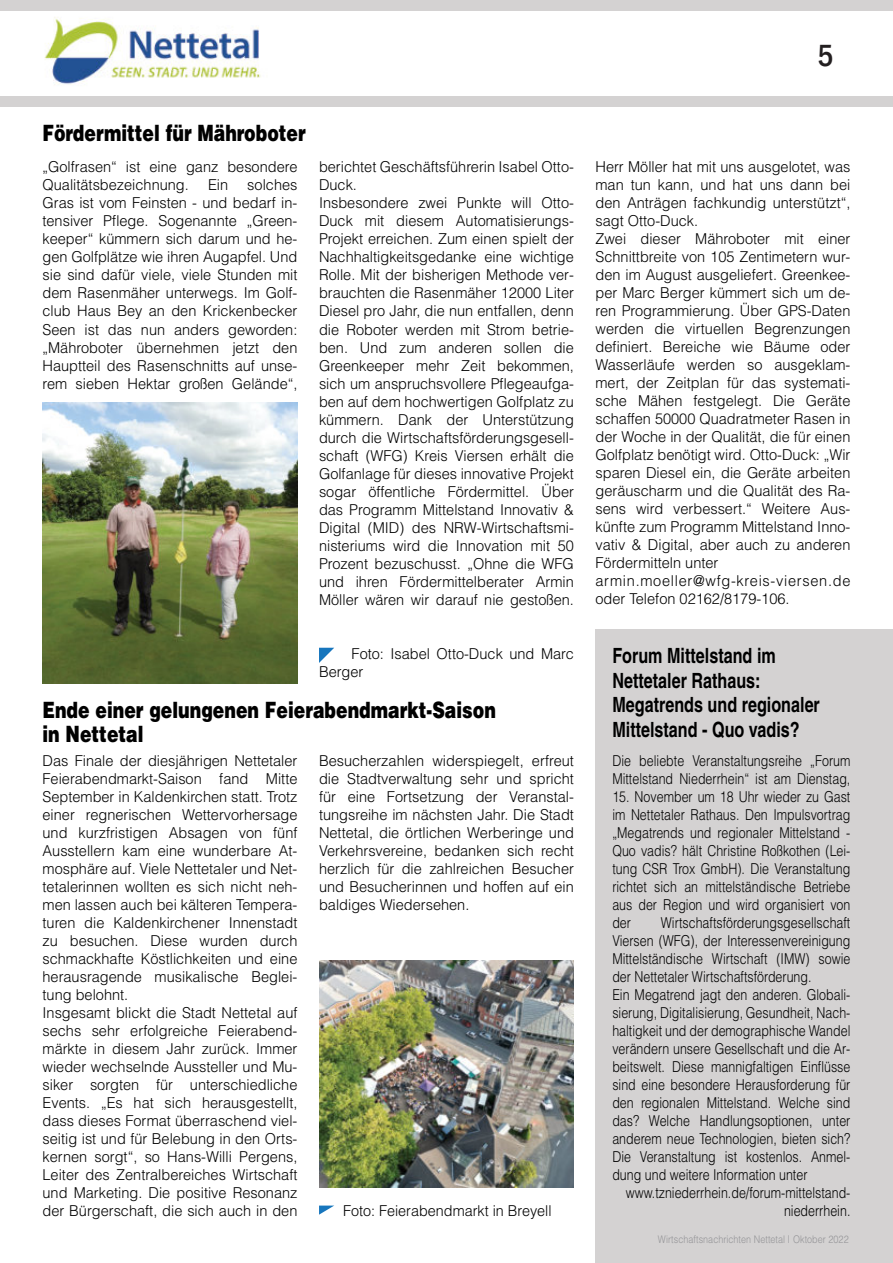
<style>
.page{position:relative;width:893px;height:1263px;background:#fff}
.page>*{position:absolute;margin:0;border:0;box-sizing:border-box;transform-origin:0 0}
.t1{font:500 condensed 31.5px "Franklin Gothic";color:#231f20}
.t2{font:900 22.5px/24px "Helvetica";color:#000;scale:.77 1}
.t3{font:700 21px/24.8px "Helvetica";color:#000;scale:.77 1}
.t4{font:300 15px/18px "Helvetica";color:#000}
.t5{font:300 15px/18px "Helvetica";color:#000;scale:.83 1}
.t6{font:300 15px "Helvetica";color:#000;scale:.96 1}
.t7{font:300 10.5px "Helvetica";letter-spacing:.005em;color:#949497;scale:.86 1}
</style>
<div class="page">
<div style="left:0;top:96px;width:893px;height:11px;background:#d4d2d2"></div>
<img style="left:44px;top:17px;width:217px;height:68px">
<div style="left:0;top:0;width:893px;height:11px;background:#d4d2d2"></div>
<svg style="left:319px;top:648px;width:15px;height:15px"></svg>
<svg style="left:319px;top:1205px;width:15px;height:10px"></svg>
<img style="left:319px;top:961px;width:255px;height:226px">
<div style="left:595px;top:630px;width:298px;height:633px;background:#d4d2d2"></div>
<img style="left:42px;top:402px;width:255px;height:282px">
<h1 class="t1" style="left:817px;top:44px;width:18px">5</h1>
<h2 class="t2" style="left:43px;top:123px;width:343px">Fördermittel für Mähroboter</h2>
<p class="t4" style="left:43px;top:160px;width:256px">„Golfrasen“ ist eine ganz besondere<br>Qualitätsbezeichnung.</p>
<p class="t4" style="left:43px;top:178px;width:256px;text-align:justify;text-indent:205px">solches Gras ist vom Feinsten - und bedarf in&shy;tensiver Pflege. Sogenannte „Green&shy;keeper“ kümmern sich darum und he&shy;gen Golfplätze wie ihren Augapfel. Und sie sind dafür viele, viele Stunden mit dem Rasenmäher unterwegs. Im Golf&shy;club Haus Bey an den Krickenbecker Seen ist das nun anders geworden: „Mähroboter übernehmen jetzt den Hauptteil des Rasenschnitts auf unse&shy;rem sieben Hektar großen Gelände“,</p>
<p class="t4" style="left:208px;top:178px;width:22px">Ein</p>
<p class="t4" style="left:319px;top:160px;width:256px">berichtet Geschäftsführerin Isabel Otto-Duck.<br>Insbesondere zwei Punkte will Otto-Duck mit diesem Automatisierungs-Projekt erreichen. Zum einen spielt der Nachhaltigkeitsgedanke eine wichtige Rolle. Mit der bisherigen Methode ver&shy;brauchten die Rasenmäher 12000 Liter Diesel pro Jahr, die nun entfallen, denn die Roboter werden mit Strom betrie&shy;ben. Und zum anderen sollen die Greenkeeper mehr Zeit bekommen, sich um anspruchsvollere Pflegeaufga&shy;ben auf dem hochwertigen Golfplatz zu kümmern. Dank der Unterstützung durch die Wirtschaftsförderungsgesell&shy;schaft (WFG) Kreis Viersen erhält die Golfanlage für dieses innovative Projekt sogar öffentliche Fördermittel. Über das Programm Mittelstand Innovativ &amp; Digital (MID) des NRW-Wirtschaftsmi&shy;nisteriums wird die Innovation mit 50<br>Prozent bezuschusst. „Ohne die WFG und ihren Fördermittelberater Armin Möller wären wir darauf nie gestoßen.</p>
<p class="t4" style="left:319px;top:646px;width:256px;text-indent:33px">Foto: Isabel Otto-Duck und Marc<br>Berger</p>
<h2 class="t2" style="left:43px;top:700px;width:590px">Ende einer gelungenen Feierabendmarkt-Saison in Nettetal</h2>
<p class="t4" style="left:43px;top:753px;width:256px">Das Finale der diesjährigen Nettetaler Feierabendmarkt-Saison fand Mitte September in Kaldenkirchen statt. Trotz einer regnerischen Wettervorhersage und kurzfristigen Absagen von fünf Ausstellern kam eine wunderbare At&shy;mosphäre auf. Viele Nettetaler und Net&shy;tetalerinnen wollten es sich nicht neh&shy;men lassen auch bei kälteren Tempera&shy;turen die Kaldenkirchener Innenstadt zu besuchen. Diese wurden durch schmackhafte Köstlichkeiten und eine herausragende musikalische Beglei&shy;tung belohnt.<br>Insgesamt blickt die Stadt Nettetal auf sechs sehr erfolgreiche Feierabend&shy;märkte in diesem Jahr zurück. Immer wieder wechselnde Aussteller und Mu&shy;siker sorgten für unterschiedliche Events. „Es hat sich herausgestellt, dass dieses Format überraschend viel&shy;seitig ist und für Belebung in den Orts&shy;kernen sorgt“, so Hans-Willi Pergens, Leiter des Zentralbereiches Wirtschaft und Marketing. Die positive Resonanz der Bürgerschaft, die sich auch in den</p>
<p class="t4" style="left:319px;top:753px;width:256px;text-align:justify">Besucherzahlen widerspiegelt, erfreut die Stadtverwaltung sehr und spricht für eine Fortsetzung der Veranstal&shy;tungsreihe im nächsten Jahr. Die Stadt Nettetal, die örtlichen Werberinge und Verkehrsvereine, bedanken sich recht herzlich für die zahlreichen Besucher und Besucherinnen und hoffen auf ein baldiges Wiedersehen.</p>
<p class="t6" style="left:343px;top:1205px;width:219px">Foto: Feierabendmarkt in Breyell</p>
<p class="t4" style="left:595px;top:159px;width:256px">Herr Möller hat mit uns ausgelotet, was man tun kann, und hat uns dann bei den Anträgen fachkundig unterstützt“, sagt Otto-Duck.<br>Zwei dieser Mähroboter mit einer Schnittbreite von 105 Zentimetern wur&shy;den im August ausgeliefert. Greenkee&shy;per Marc Berger kümmert sich um de&shy;ren Programmierung. Über GPS-Daten werden die virtuellen Begrenzungen definiert. Bereiche wie Bäume oder Wasserläufe werden so ausgeklam&shy;mert, der Zeitplan für das systemati&shy;sche Mähen festgelegt. Die Geräte schaffen 50000 Quadratmeter Rasen in der Woche in der Qualität, die für einen Golfplatz benötigt wird. Otto-Duck: „Wir sparen Diesel ein, die Geräte arbeiten geräuscharm und die Qualität des Ra&shy;sens wird verbessert.“ Weitere Aus&shy;künfte zum Programm Mittelstand Inno&shy;vativ &amp; Digital, aber auch zu anderen Fördermitteln unter armin.moeller@wfg-kreis-viersen.de oder Telefon 02162/8179-106.</p>
<h3 class="t3" style="left:612px;top:645px;width:271px">Forum Mittelstand im<br>Nettetaler Rathaus:<br>Megatrends und regionaler<br>Mittelstand - Quo vadis?</h3>
<p class="t5" style="left:612px;top:753px;width:288px">Die beliebte Veranstaltungsreihe „Forum<br>Mittelstand Niederrhein“ ist am Dienstag,</p>
<p class="t5" style="left:612px;top:789px;width:288px;text-align:justify">15. November um 18 Uhr wieder zu Gast im Nettetaler Rathaus. Den Impulsvortrag „Megatrends und regionaler Mittelstand - Quo vadis? hält Christine Roßkothen (Lei&shy;tung CSR Trox GmbH). Die Veranstaltung richtet sich an mittelständische Betriebe aus der Region und wird organisiert von der</p>
<p class="t5" style="left:612px;top:915px;width:288px;text-indent:48px">Wirtschaftsförderungsgesellschaft Viersen (WFG), der Interessenvereinigung Mittelständische Wirtschaft (IMW) sowie der Nettetaler Wirtschaftsförderung.<br>Ein Megatrend jagt den anderen. Globali&shy;sierung, Digitalisierung, Gesundheit, Nach&shy;haltigkeit und der demographische Wandel verändern unsere Gesellschaft und die Ar&shy;beitswelt. Diese mannigfaltigen Einflüsse sind eine besondere Herausforderung für den regionalen Mittelstand. Welche sind das? Welche Handlungsoptionen, unter anderem neue Technologien, bieten sich?<br>Die Veranstaltung ist kostenlos. Anmel&shy;dung und weitere Information unter</p>
<p class="t5" style="left:626px;top:1185px;width:272px;text-align:right">www.tzniederrhein.de/forum-mittelstand&shy;niederrhein.</p>
<p class="t7" style="left:658px;top:1235px;width:223px">Wirtschaftsnachrichten Nettetal | Oktober 2022</p>
</div>
